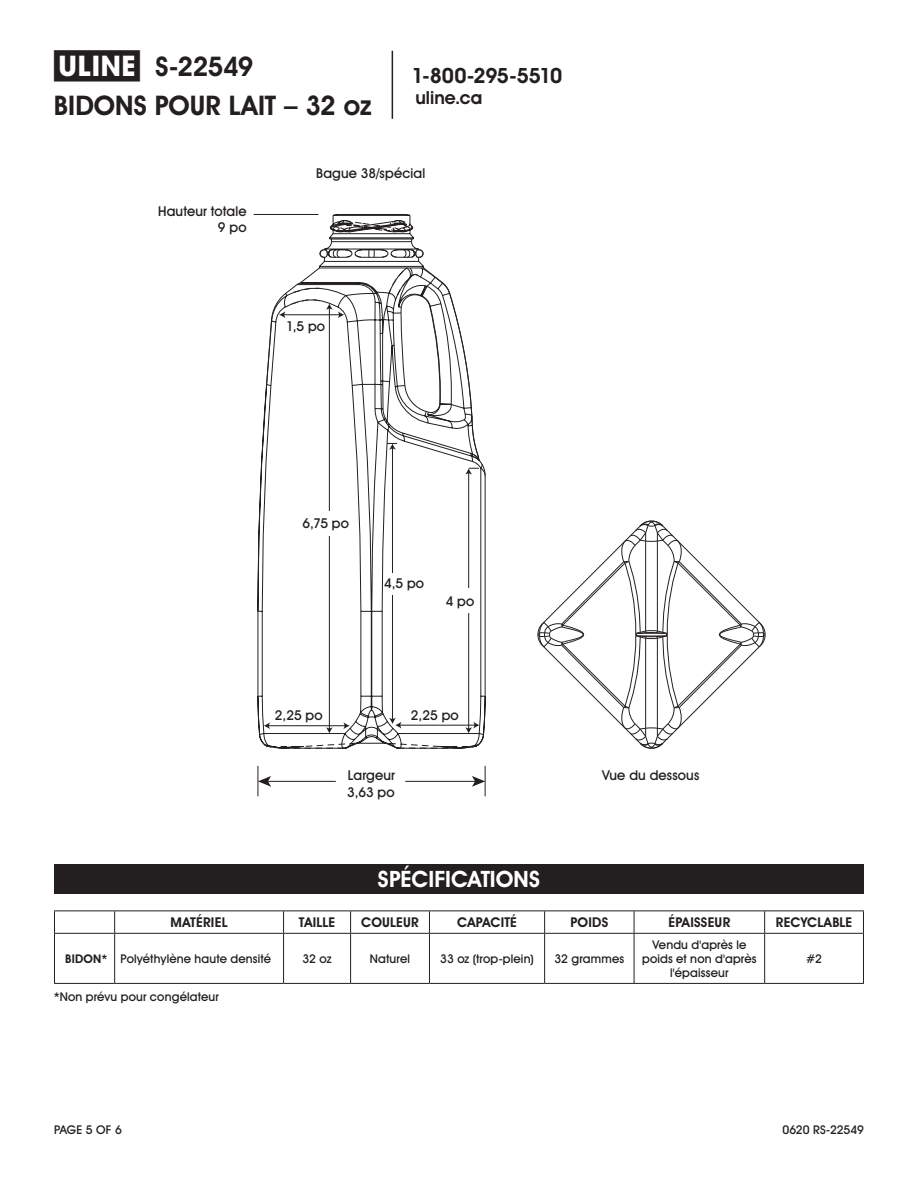
<style>
.page{position:relative;width:918px;height:1188px;background:#fff}
.page>*{position:absolute;margin:0;border:0;box-sizing:border-box;transform-origin:0 0}
.t1{font:700 27px/38.7px "Uline Two Knine";color:#231f20}
.t2{font:700 22.5px "Uline Two Knine";color:#fff}
.t3{font:700 21px "Uline Two Knine";letter-spacing:-.02em;color:#231f20}
.t4{font:700 18px "Uline Two Knine";color:#231f20}
.t5{font:13.5px/16.2px "Uline Two Knine";letter-spacing:.01em;color:#231f20;text-align:right}
.t6{font:700 13.5px "Uline Two Knine";letter-spacing:.015em;color:#231f20}
.t7{font:12px/14.4px "Uline Two Knine";letter-spacing:.015em;color:#231f20;text-align:center}
.s1{font-size:28.5px}
.s2{font-weight:700}
</style>
<div class="page">
<hr style="left:392px;top:51px;width:1px;height:68px;background:#231f20">
<hr style="left:254px;top:214px;width:64px;height:1px;background:#231f20">
<hr style="left:267px;top:781px;width:69px;height:1px;background:#231f20">
<svg style="left:259px;top:776px;width:12px;height:11px"></svg>
<hr style="left:406px;top:781px;width:70px;height:1px;background:#231f20">
<svg style="left:472px;top:776px;width:13px;height:11px"></svg>
<hr style="left:258px;top:766px;width:1px;height:30px;background:#231f20">
<hr style="left:485px;top:766px;width:1px;height:30px;background:#231f20">
<svg style="left:257px;top:214px;width:229px;height:535px"></svg>
<svg style="left:537px;top:520px;width:229px;height:229px"></svg>
<hr style="left:392px;top:448px;width:1px;height:272px;background:#231f20">
<hr style="left:329px;top:308px;width:1px;height:421px;background:#231f20">
<svg style="left:326px;top:727px;width:7px;height:7px"></svg>
<div style="left:385px;top:573px;width:30px;height:22px;background:#fff"></div>
<svg style="left:387px;top:443px;width:10px;height:7px"></svg>
<hr style="left:268px;top:725px;width:77px;height:1px;background:#231f20">
<svg style="left:264px;top:722px;width:6px;height:7px"></svg>
<svg style="left:343px;top:722px;width:7px;height:7px"></svg>
<hr style="left:400px;top:725px;width:75px;height:1px;background:#231f20">
<svg style="left:389px;top:718px;width:12px;height:11px"></svg>
<hr style="left:283px;top:314px;width:57px;height:1px;background:#231f20">
<svg style="left:279px;top:311px;width:6px;height:7px"></svg>
<svg style="left:326px;top:303px;width:18px;height:15px"></svg>
<div style="left:312px;top:511px;width:33px;height:25px;background:#fff"></div>
<hr style="left:468px;top:473px;width:1px;height:256px;background:#231f20">
<svg style="left:465px;top:722px;width:15px;height:12px"></svg>
<svg style="left:465px;top:468px;width:14px;height:6px"></svg>
<div style="left:448px;top:589px;width:28px;height:24px;background:#fff"></div>
<div style="left:54px;top:864px;width:810px;height:30px;background:#231f20"></div>
<hr style="left:54px;top:910px;width:61px;height:1px;background:#231f20">
<svg style="left:54px;top:911px;width:1px;height:22px"></svg>
<hr style="left:115px;top:910px;width:169px;height:1px;background:#231f20">
<svg style="left:114px;top:911px;width:1px;height:22px"></svg>
<hr style="left:284px;top:910px;width:67px;height:1px;background:#231f20">
<svg style="left:283px;top:911px;width:1px;height:22px"></svg>
<hr style="left:351px;top:910px;width:78px;height:1px;background:#231f20">
<svg style="left:350px;top:911px;width:1px;height:22px"></svg>
<hr style="left:429px;top:910px;width:116px;height:1px;background:#231f20">
<svg style="left:429px;top:911px;width:1px;height:22px"></svg>
<hr style="left:545px;top:910px;width:89px;height:1px;background:#231f20">
<svg style="left:544px;top:911px;width:1px;height:22px"></svg>
<hr style="left:634px;top:910px;width:131px;height:1px;background:#231f20">
<svg style="left:634px;top:911px;width:1px;height:22px"></svg>
<hr style="left:765px;top:910px;width:99px;height:1px;background:#231f20">
<svg style="left:764px;top:911px;width:1px;height:22px"></svg>
<svg style="left:863px;top:911px;width:1px;height:22px"></svg>
<hr style="left:54px;top:934px;width:1px;height:49px;background:#231f20">
<hr style="left:114px;top:934px;width:1px;height:49px;background:#231f20">
<hr style="left:283px;top:934px;width:1px;height:49px;background:#231f20">
<hr style="left:350px;top:934px;width:1px;height:49px;background:#231f20">
<hr style="left:429px;top:934px;width:1px;height:49px;background:#231f20">
<hr style="left:544px;top:934px;width:1px;height:49px;background:#231f20">
<hr style="left:634px;top:934px;width:1px;height:49px;background:#231f20">
<hr style="left:764px;top:934px;width:1px;height:49px;background:#231f20">
<hr style="left:863px;top:934px;width:1px;height:49px;background:#231f20">
<hr style="left:54px;top:983px;width:61px;height:1px;background:#231f20">
<hr style="left:115px;top:983px;width:169px;height:1px;background:#231f20">
<hr style="left:284px;top:983px;width:67px;height:1px;background:#231f20">
<hr style="left:351px;top:983px;width:78px;height:1px;background:#231f20">
<hr style="left:429px;top:983px;width:116px;height:1px;background:#231f20">
<hr style="left:545px;top:983px;width:89px;height:1px;background:#231f20">
<hr style="left:634px;top:983px;width:131px;height:1px;background:#231f20">
<hr style="left:765px;top:983px;width:99px;height:1px;background:#231f20">
<hr style="left:54px;top:933px;width:61px;height:1px;background:#231f20">
<hr style="left:115px;top:933px;width:169px;height:1px;background:#231f20">
<hr style="left:284px;top:933px;width:67px;height:1px;background:#231f20">
<hr style="left:351px;top:933px;width:78px;height:1px;background:#231f20">
<hr style="left:429px;top:933px;width:116px;height:1px;background:#231f20">
<hr style="left:545px;top:933px;width:89px;height:1px;background:#231f20">
<hr style="left:634px;top:933px;width:131px;height:1px;background:#231f20">
<hr style="left:765px;top:933px;width:99px;height:1px;background:#231f20">
<h1 class="t1" style="left:54px;top:47px;width:319px"><span class="s1">π</span> S-22549<br>BIDONS POUR LAIT – 32 oz</h1>
<h3 class="t3" style="left:411px;top:63px;width:152px">1-800-295-5510</h3>
<h3 class="t4" style="left:415px;top:86px;width:68px">uline.ca</h3>
<p class="t5" style="left:158px;top:203px;width:90px">Hauteur totale<br>9 po</p>
<p class="t5" style="left:316px;top:165px;width:111px">Bague 38/spécial</p>
<p class="t5" style="left:286px;top:318px;width:41px">1,5 po</p>
<p class="t5" style="left:302px;top:515px;width:48px">6,75 po</p>
<p class="t5" style="left:384px;top:575px;width:42px">4,5 po</p>
<p class="t5" style="left:446px;top:592px;width:30px">4 po</p>
<p class="t5" style="left:275px;top:707px;width:49px">2,25 po</p>
<p class="t5" style="left:411px;top:707px;width:49px">2,25 po</p>
<p class="t5" style="left:347px;top:767px;width:49px;text-align:left">Largeur<br>3,63 po</p>
<p class="t5" style="left:602px;top:767px;width:99px">Vue du dessous</p>
<h2 class="t2" style="left:378px;top:866px;width:164px">SPÉCIFICATIONS</h2>
<p class="t6" style="left:171px;top:914px;width:59px">MATÉRIEL</p>
<p class="t6" style="left:299px;top:914px;width:38px">TAILLE</p>
<p class="t6" style="left:361px;top:914px;width:59px">COULEUR</p>
<p class="t6" style="left:457px;top:914px;width:61px">CAPACITÉ</p>
<p class="t6" style="left:571px;top:914px;width:39px">POIDS</p>
<p class="t6" style="left:668px;top:914px;width:63px">ÉPAISSEUR</p>
<p class="t6" style="left:776px;top:914px;width:78px">RECYCLABLE</p>
<p class="t7" style="left:65px;top:951px;width:207px"><span class="s2">BIDON*</span> Polyéthylène haute densité</p>
<p class="t7" style="left:303px;top:951px;width:31px">32 oz</p>
<p class="t7" style="left:370px;top:951px;width:42px">Naturel</p>
<p class="t7" style="left:440px;top:951px;width:95px">33 oz (trop-plein)</p>
<p class="t7" style="left:555px;top:951px;width:71px">32 grammes</p>
<p class="t7" style="left:642px;top:937px;width:116px">Vendu d'après le poids et non d'après l'épaisseur</p>
<p class="t7" style="left:806px;top:951px;width:18px">#2</p>
<p class="t7" style="left:54px;top:989px;width:167px">*Non prévu pour congélateur</p>
<p class="t7" style="left:54px;top:1122px;width:69px">PAGE 5 OF 6</p>
<p class="t7" style="left:782px;top:1122px;width:83px">0620 RS-22549</p>
</div>
